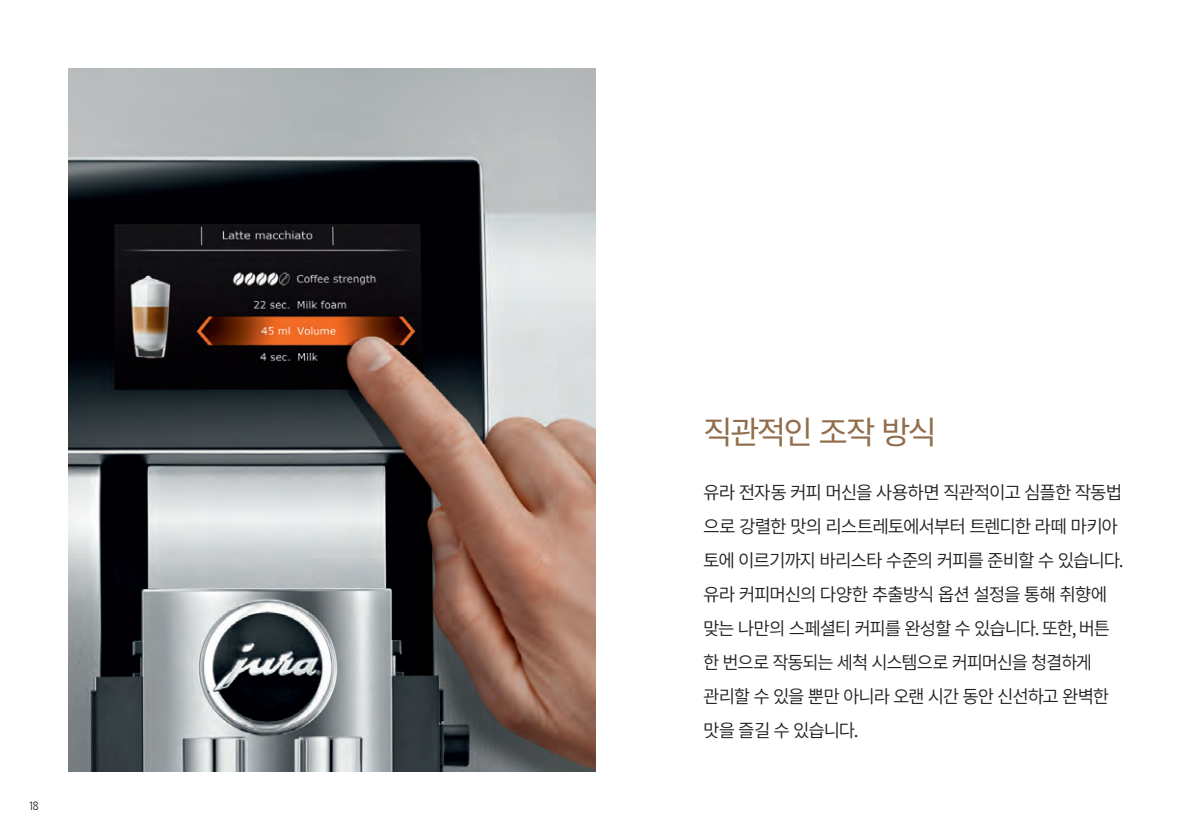
<style>
.page{position:relative;width:1191px;height:840px;background:#fff}
.page>*{position:absolute;margin:0;border:0;box-sizing:border-box;transform-origin:0 0}
.t1{font:32px "Noto Sans CJ Kkr";letter-spacing:-.08em;color:#916e4b}
.t2{font:600 18px/34px "Noto Sans CJ Kkr";letter-spacing:-.065em;color:#231f20}
.t3{font:12px "Stalemate LF Light";color:#231f20}
</style>
<div class="page">
<img style="left:68px;top:68px;width:527px;height:703px">
<p class="t3" style="left:30px;top:798px;width:11px">18</p>
<p class="t1" style="left:703px;top:414px;width:235px">직관적인 조작 방식</p>
<p class="t2" style="left:703px;top:475px;width:422px">유라 전자동 커피 머신을 사용하면 직관적이고 심플한 작동법 으로 강렬한 맛의 리스트레토에서부터 트렌디한 라떼 마키아 토에 이르기까지 바리스타 수준의 커피를 준비할 수 있습니다. 유라 커피머신의 다양한 추출방식 옵션 설정을 통해 취향에</p>
<p class="t2" style="left:703px;top:611px;width:408px">맞는 나만의 스페셜티 커피를 완성할 수 있습니다. 또한, 버튼</p>
<p class="t2" style="left:703px;top:645px;width:390px">한 번으로 작동되는 세척 시스템으로 커피머신을 청결하게</p>
<p class="t2" style="left:703px;top:679px;width:407px">관리할 수 있을 뿐만 아니라 오랜 시간 동안 신선하고 완벽한</p>
<p class="t2" style="left:703px;top:713px;width:157px">맛을 즐길 수 있습니다.</p>
</div>
